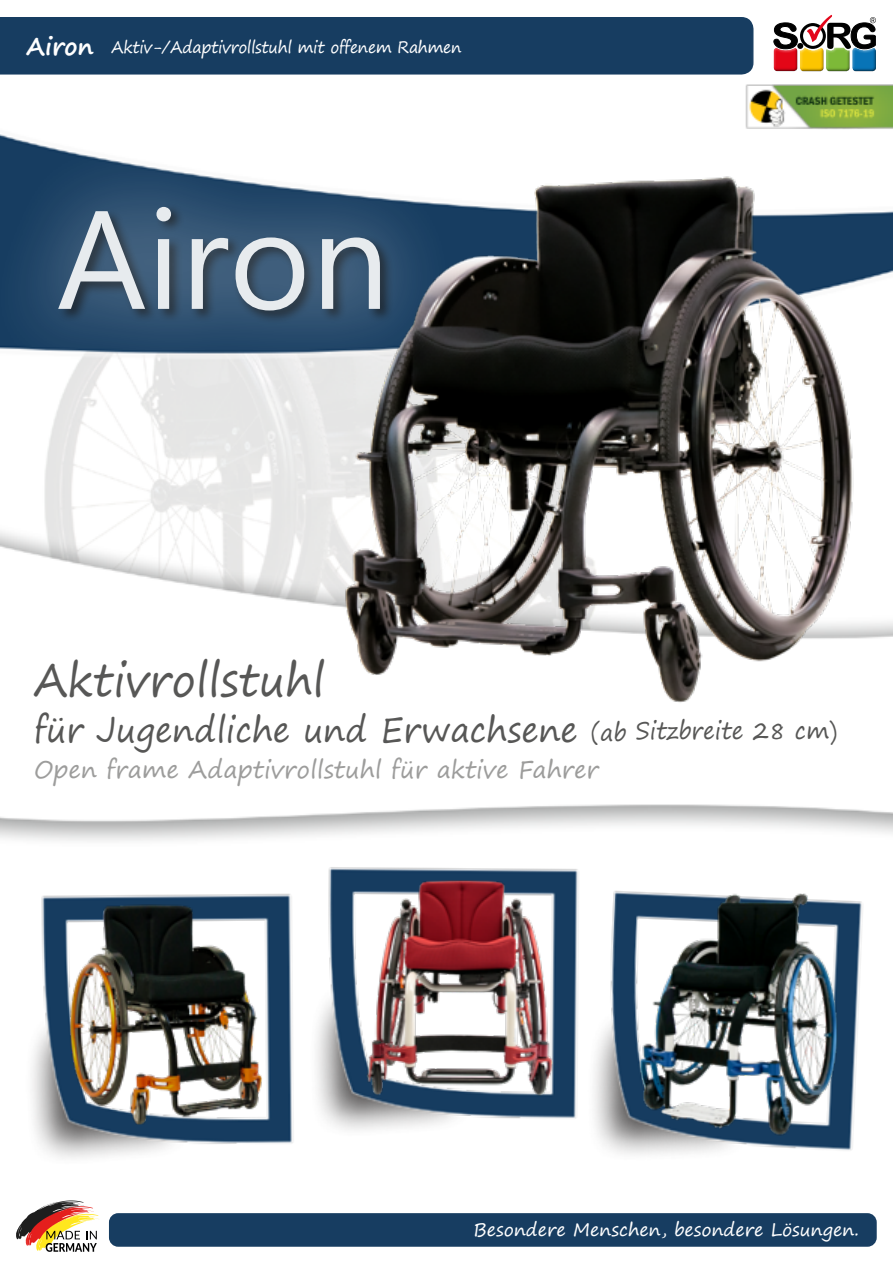
<style>
.page{position:relative;width:893px;height:1263px;background:#fff}
.page>*{position:absolute;margin:0;border:0;box-sizing:border-box;transform-origin:0 0}
.t1{font:139.5px "Segoe UI";color:#fff}
.t2{font:45px "Segoe Print";color:#575756;scale:.96 1}
.t3{font:34.5px "Segoe Print";color:#575756;scale:.96 1}
.t4{font:24px "Segoe Print";color:#9d9d9c}
.t5{font:18px "Segoe Print";color:#fff}
.t6{font:16.5px "Segoe Print";letter-spacing:-.02em;color:#fff;scale:.95 1}
.s1{font-weight:700;font-size:24px}
.s2{font-size:24px}
</style>
<div class="page">
<img style="left:0;top:86px;width:893px;height:1156px">
<div style="left:0;top:17px;width:751px;height:58px;background:#173d61"></div>
<svg style="left:16px;top:1200px;width:83px;height:52px"></svg>
<img style="left:284px;top:823px;width:331px;height:331px">
<div style="left:110px;top:1214px;width:766px;height:32px;background:#173d61;border-radius:9px"></div>
<div style="left:109px;top:1213px;width:768px;height:34px;border:2px solid #173d61;border-radius:9px"></div>
<svg style="left:773px;top:15px;width:103px;height:56px"></svg>
<img style="left:0;top:849px;width:330px;height:332px">
<img style="left:558px;top:845px;width:335px;height:343px">
<img style="left:48px;top:894px;width:232px;height:230px">
<img style="left:340px;top:861px;width:242px;height:242px">
<img style="left:314px;top:158px;width:545px;height:552px">
<img style="left:611px;top:892px;width:245px;height:244px">
<div style="left:0;top:121px;width:467px;height:275px;background:#fff;opacity:.23"></div>
<img style="left:746px;top:84px;width:147px;height:46px">
<p class="t6" style="left:27px;top:33px;width:459px"><span class="s1">Airon</span> Aktiv-/Adaptivrollstuhl mit offenem Rahmen</p>
<h1 class="t1" style="left:57px;top:128px;width:334px">Airon</h1>
<h2 class="t2" style="left:34px;top:639px;width:304px">Aktivrollstuhl</h2>
<p class="t3" style="left:34px;top:699px;width:838px">für Jugendliche und Erwachsene <span class="s2">(ab Sitzbreite 28 cm)</span></p>
<p class="t4" style="left:34px;top:748px;width:566px">Open frame Adaptivrollstuhl für aktive Fahrer</p>
<p class="t5" style="left:474px;top:1213px;width:387px">Besondere Menschen, besondere Lösungen.</p>
</div>
